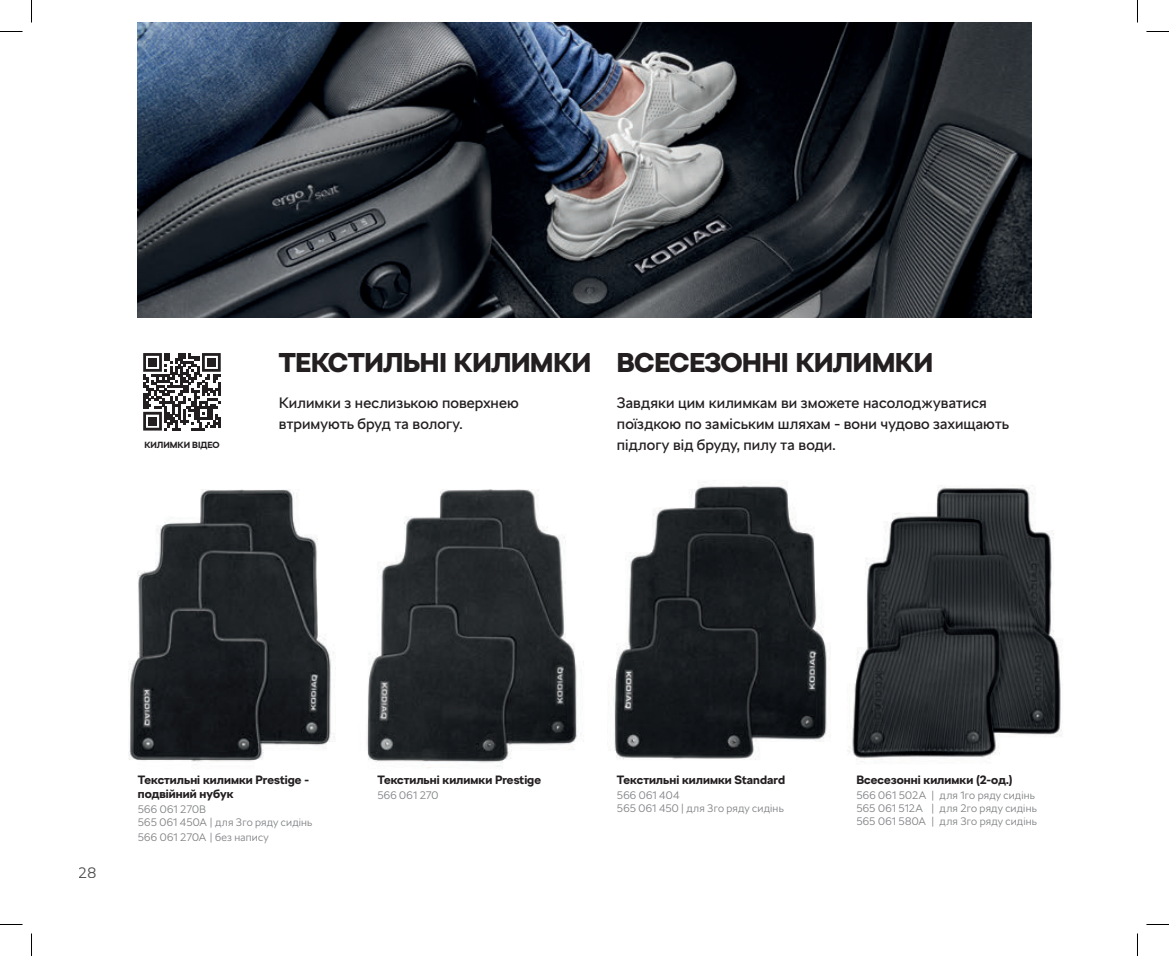
<style>
.page{position:relative;width:1169px;height:956px;background:#fff}
.page>*{position:absolute;margin:0;border:0;box-sizing:border-box;transform-origin:0 0}
.t1{font:900 27px "SKODA Next";letter-spacing:-.01em;color:#231f20}
.t2{font:15px/21px "SKODA Next";letter-spacing:.005em;color:#231f20}
.t3{font:300 15px "SKODA Next";color:#231f20}
.t4{font:700 12px/13.5px "SKODA Next";letter-spacing:.005em;color:#231f20}
.t5{font:300 10.8px/12.8px "SKODA Next";letter-spacing:.02em;color:#808285}
.t6{font:700 8.85px "SKODA Next";color:#231f20}
</style>
<div class="page">
<img style="left:138px;top:23px;width:893px;height:295px">
<img style="left:847px;top:485px;width:216px;height:277px">
<img style="left:128px;top:482px;width:699px;height:286px">
<svg style="left:143px;top:353px;width:78px;height:78px"></svg>
<div style="left:148px;top:358px;width:9px;height:8px;background:#231f20"></div>
<div style="left:207px;top:358px;width:8px;height:8px;background:#231f20"></div>
<div style="left:148px;top:417px;width:9px;height:8px;background:#231f20"></div>
<svg style="left:0;top:31px;width:22px;height:1px"></svg>
<svg style="left:1146px;top:31px;width:23px;height:1px"></svg>
<svg style="left:0;top:924px;width:22px;height:1px"></svg>
<svg style="left:1146px;top:924px;width:23px;height:1px"></svg>
<svg style="left:31px;top:0;width:1px;height:23px"></svg>
<svg style="left:31px;top:933px;width:1px;height:23px"></svg>
<svg style="left:1137px;top:0;width:1px;height:23px"></svg>
<svg style="left:1137px;top:933px;width:1px;height:23px"></svg>
<p class="t6" style="left:144px;top:440px;width:77px">КИЛИМКИ ВІДЕО</p>
<h1 class="t1" style="left:279px;top:346px;width:314px">ТЕКСТИЛЬНІ КИЛИМКИ</h1>
<h2 class="t2" style="left:279px;top:392px;width:241px">Килимки з неслизькою поверхнею втримують бруд та вологу.</h2>
<h1 class="t1" style="left:617px;top:346px;width:318px">ВСЕСЕЗОННІ КИЛИМКИ</h1>
<h2 class="t2" style="left:617px;top:393px;width:393px">Завдяки цим килимкам ви зможете насолоджуватися поїздкою по заміським шляхам - вони чудово захищають підлогу від бруду, пилу та води.</h2>
<h2 class="t3" style="left:79px;top:864px;width:19px">28</h2>
<p class="t4" style="left:138px;top:773px;width:173px">Текстильні килимки Prestige - подвійний нубук</p>
<p class="t5" style="left:138px;top:803px;width:176px">566 061 270B<br>565 061 450A | для 3го ряду сидінь</p>
<p class="t5" style="left:138px;top:831px;width:132px">566 061 270A | без напису</p>
<p class="t4" style="left:377px;top:773px;width:165px">Текстильні килимки Prestige</p>
<p class="t5" style="left:377px;top:789px;width:63px">566 061 270</p>
<p class="t4" style="left:617px;top:773px;width:170px">Текстильні килимки Standard</p>
<p class="t5" style="left:617px;top:789px;width:168px">566 061 404<br>565 061 450 | для 3го ряду сидінь</p>
<p class="t4" style="left:856px;top:773px;width:158px">Всесезонні килимки (2-од.)</p>
<p class="t5" style="left:856px;top:789px;width:182px">566 061 502A | для 1го ряду сидінь<br>565 061 512A | для 2го ряду сидінь<br>565 061 580A | для 3го ряду сидінь</p>
</div>
